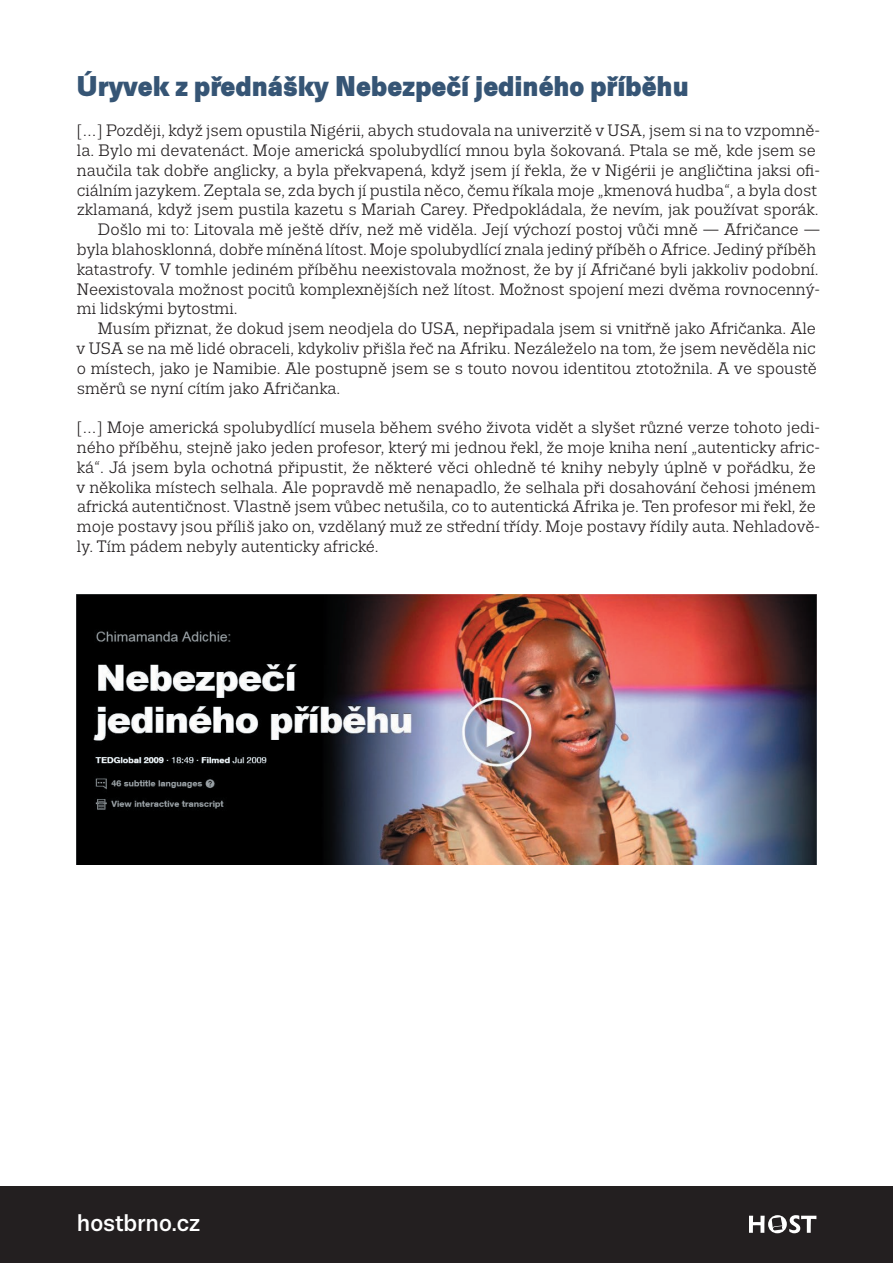
<style>
.page{position:relative;width:893px;height:1263px;background:#fff}
.page>*{position:absolute;margin:0;border:0;box-sizing:border-box;transform-origin:0 0}
.Nadpis_velký{font:900 28.5px "Trivia Sans";color:#365575}
.t1{font:500 24px "Trivia Sans";color:#fff}
.Text{font:16.5px/19.8px "Trivia Slab";color:#231f20}
.Text_odsazený{font:16.5px/19.8px "Trivia Slab";color:#231f20}
</style>
<div class="page">
<div style="left:0;top:1186px;width:893px;height:77px;background:#231f20"></div>
<svg style="left:749px;top:1215px;width:67px;height:18px"></svg>
<img style="left:77px;top:594px;width:739px;height:270px">
<p class="Nadpis_velký" style="left:77px;top:71px;width:614px">Úryvek z přednášky Nebezpečí jediného příběhu</p>
<p class="Text" style="left:77px;top:121px;width:745px">[…] Později, když jsem opustila Nigérii, abych studovala na univerzitě v USA, jsem si na to vzpomně&shy;la. Bylo mi devatenáct. Moje americká spolubydlící mnou byla šokovaná. Ptala se mě, kde jsem se naučila tak dobře anglicky, a byla překvapená, když jsem jí řekla, že v Nigérii je angličtina jaksi ofi&shy;ciálním jazykem. Zeptala se, zda bych jí pustila něco, čemu říkala moje „kmenová hudba“, a byla dost zklamaná, když jsem pustila kazetu s Mariah Carey. Předpokládala, že nevím, jak používat sporák.</p>
<p class="Text_odsazený" style="left:77px;top:220px;width:745px;text-indent:21px">Došlo mi to: Litovala mě ještě dřív, než mě viděla. Její výchozí postoj vůči mně — Afričance — byla blahosklonná, dobře míněná lítost. Moje spolubydlící znala jediný příběh o Africe. Jediný příběh katastrofy. V tomhle jediném příběhu neexistovala možnost, že by jí Afričané byli jakkoliv podobní.<br>Neexistovala možnost pocitů komplexnějších než lítost. Možnost spojení mezi dvěma rovnocenný&shy;mi lidskými bytostmi.</p>
<p class="Text_odsazený" style="left:77px;top:319px;width:742px;text-align:justify;text-indent:21px">Musím přiznat, že dokud jsem neodjela do USA, nepřipadala jsem si vnitřně jako Afričanka. Ale v USA se na mě lidé obraceli, kdykoliv přišla řeč na Afriku. Nezáleželo na tom, že jsem nevěděla nic o místech, jako je Namibie. Ale postupně jsem se s touto novou identitou ztotožnila. A ve spoustě směrů se nyní cítím jako Afričanka.</p>
<p class="Text" style="left:77px;top:418px;width:745px">[…] Moje americká spolubydlící musela během svého života vidět a slyšet různé verze tohoto jedi&shy;ného příběhu, stejně jako jeden profesor, který mi jednou řekl, že moje kniha není „autenticky afric&shy;ká“. Já jsem byla ochotná připustit, že některé věci ohledně té knihy nebyly úplně v pořádku, že v několika místech selhala. Ale popravdě mě nenapadlo, že selhala při dosahování čehosi jménem africká autentičnost. Vlastně jsem vůbec netušila, co to autentická Afrika je. Ten profesor mi řekl, že moje postavy jsou příliš jako on, vzdělaný muž ze střední třídy. Moje postavy řídily auta. Nehladově&shy;ly. Tím pádem nebyly autenticky africké.</p>
<h2 class="t1" style="left:77px;top:1210px;width:125px">hostbrno.cz</h2>
</div>
